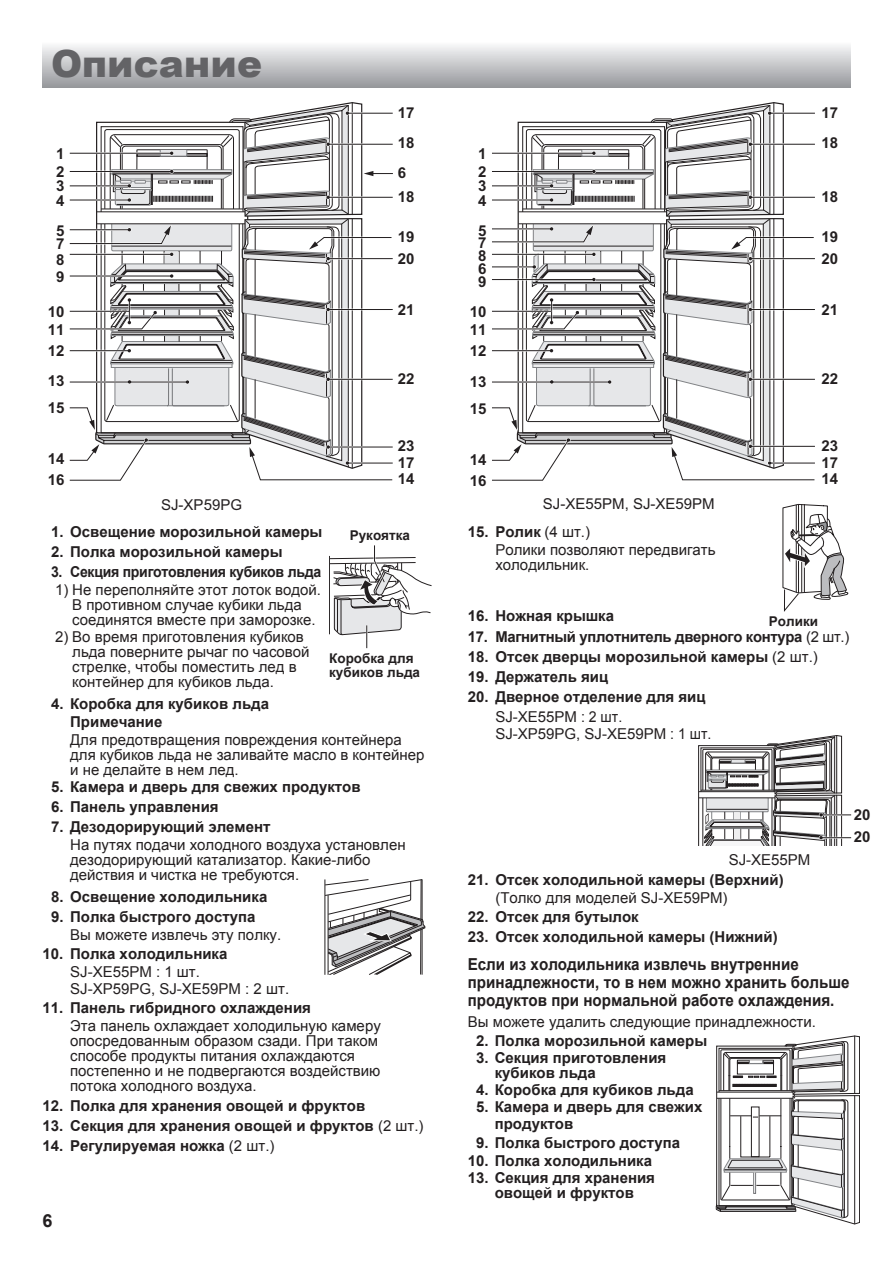
<style>
.page{position:relative;width:893px;height:1263px;background:#fff}
.page>*{position:absolute;margin:0;border:0;box-sizing:border-box;transform-origin:0 0}
.t1{font:900 37.5px "Arial";color:#636366}
.t2{font:700 18px "Arial";color:#231f20}
.t3{font:700 16.5px/18px "Arial";color:#231f20;scale:.92 1}
.t4{font:15px/15px "Arial";color:#231f20}
.t5{font:700 15px/18px "Arial";color:#231f20}
.t6{font:700 15px "Arial";letter-spacing:-.02em;color:#231f20}
.t7{font:700 15px "Arial";letter-spacing:-.02em;color:#231f20;scale:.94 1}
.t8{font:700 13.5px/14.2px "Arial";color:#231f20}
.s1{font-weight:400}
.s2{font-weight:700}
</style>
<div class="page">
<div style="left:43px;top:41px;width:807px;height:47px;background:linear-gradient(to bottom,#fdfdfe,#94969a)"></div>
<svg style="left:329px;top:545px;width:103px;height:103px"></svg>
<svg style="left:325px;top:879px;width:100px;height:96px"></svg>
<hr style="left:821px;top:837px;width:30px;height:1px;background:#231f20">
<hr style="left:821px;top:814px;width:30px;height:1px;background:#231f20">
<svg style="left:698px;top:735px;width:144px;height:110px"></svg>
<svg style="left:716px;top:1036px;width:144px;height:188px"></svg>
<svg style="left:782px;top:504px;width:66px;height:108px"></svg>
<svg style="left:69px;top:102px;width:324px;height:379px"></svg>
<svg style="left:492px;top:102px;width:323px;height:379px"></svg>
<h1 class="t1" style="left:51px;top:36px;width:212px">Описание</h1>
<p class="t5" style="left:56px;top:145px;width:10px">1<br>2</p>
<p class="t5" style="left:56px;top:179px;width:10px;line-height:14.2px">3<br>4</p>
<p class="t5" style="left:56px;top:224px;width:10px;line-height:13.5px">5<br>7</p>
<p class="t5" style="left:56px;top:251px;width:10px;line-height:17.2px">8<br>9</p>
<p class="t5" style="left:48px;top:303px;width:18px">10<br>11</p>
<p class="t5" style="left:48px;top:335px;width:18px;line-height:30.8px">12<br>13</p>
<p class="t5" style="left:48px;top:400px;width:18px">15</p>
<p class="t5" style="left:398px;top:98px;width:18px;line-height:30.3px;text-align:justify">17<br>18<br>6</p>
<p class="t5" style="left:398px;top:189px;width:18px">18</p>
<p class="t5" style="left:398px;top:226px;width:18px;line-height:21.8px">19<br>20</p>
<p class="t5" style="left:398px;top:301px;width:18px">21</p>
<p class="t5" style="left:398px;top:370px;width:18px">22</p>
<p class="t5" style="left:478px;top:145px;width:10px">1<br>2</p>
<p class="t5" style="left:478px;top:179px;width:10px;line-height:14.2px">3<br>4</p>
<p class="t5" style="left:478px;top:224px;width:10px;line-height:12.9px;text-align:justify">5<br>7<br>8<br>6<br>9</p>
<p class="t5" style="left:470px;top:303px;width:18px">10<br>11</p>
<p class="t5" style="left:470px;top:336px;width:18px;line-height:30.8px">12<br>13</p>
<p class="t5" style="left:470px;top:400px;width:18px">15</p>
<p class="t5" style="left:822px;top:97px;width:18px;line-height:30.8px">17<br>18</p>
<p class="t5" style="left:822px;top:189px;width:18px">18</p>
<p class="t5" style="left:822px;top:226px;width:18px;line-height:21.8px">19<br>20</p>
<p class="t5" style="left:822px;top:301px;width:18px">21</p>
<p class="t5" style="left:822px;top:370px;width:18px">22</p>
<p class="t5" style="left:48px;top:449px;width:18px;line-height:21px">14<br>16</p>
<p class="t5" style="left:398px;top:438px;width:18px;line-height:16.5px;text-align:justify">23<br>17<br>14</p>
<p class="t5" style="left:470px;top:449px;width:18px;line-height:21px">14<br>16</p>
<p class="t5" style="left:822px;top:438px;width:18px;line-height:16.5px;text-align:justify">23<br>17<br>14</p>
<p class="t4" style="left:161px;top:497px;width:82px">SJ-XP59PG</p>
<p class="t4" style="left:543px;top:497px;width:173px">SJ-XE55PM, SJ-XE59PM</p>
<p class="t5" style="left:51px;top:523px;width:273px">1. Освещение морозильной камеры</p>
<p class="t5" style="left:51px;top:543px;width:233px">2. Полка морозильной камеры</p>
<p class="t7" style="left:51px;top:562px;width:289px">3. Секция приготовления кубиков льда</p>
<p class="t4" style="left:72px;top:583px;width:250px;text-indent:-17px">1) Не переполняйте этот лоток водой.<br>В противном случае кубики льда соединятся вместе при заморозке.</p>
<p class="t4" style="left:72px;top:630px;width:239px;text-indent:-17px">2) Во время приготовления кубиков льда поверните рычаг по часовой стрелке, чтобы поместить лед в контейнер для кубиков льда.</p>
<p class="t5" style="left:70px;top:695px;width:200px;text-indent:-19px">4. Коробка для кубиков льда<br>Примечание</p>
<p class="t4" style="left:70px;top:732px;width:356px">Для предотвращения повреждения контейнера для кубиков льда не заливайте масло в контейнер и не делайте в нем лед.</p>
<p class="t5" style="left:51px;top:778px;width:311px">5. Камера и дверь для свежих продуктов</p>
<p class="t5" style="left:51px;top:798px;width:169px">6. Панель управления</p>
<p class="t5" style="left:51px;top:818px;width:221px">7. Дезодорирующий элемент</p>
<p class="t4" style="left:70px;top:837px;width:337px">На путях подачи холодного воздуха установлен дезодорирующий катализатор. Какие-либо действия и чистка не требуются.</p>
<p class="t5" style="left:51px;top:888px;width:218px">8. Освещение холодильника</p>
<p class="t5" style="left:51px;top:908px;width:206px">9. Полка быстрого доступа</p>
<p class="t4" style="left:70px;top:927px;width:213px">Вы можете извлечь эту полку.</p>
<p class="t5" style="left:43px;top:945px;width:186px">10. Полка холодильника</p>
<p class="t4" style="left:70px;top:963px;width:220px;line-height:17.1px">SJ-XE55PM : 1 шт.<br>SJ-XP59PG, SJ-XE59PM : 2 шт.</p>
<p class="t5" style="left:43px;top:999px;width:270px">11. Панель гибридного охлаждения</p>
<p class="t4" style="left:70px;top:1019px;width:312px">Эта панель охлаждает холодильную камеру опосредованным образом сзади. При таком способе продукты питания охлаждаются постепенно и не подвергаются воздействию потока холодного воздуха.</p>
<p class="t5" style="left:43px;top:1097px;width:324px">12. Полка для хранения овощей и фруктов</p>
<p class="t5" style="left:43px;top:1117px;width:383px">13. Секция для хранения овощей и фруктов <span class="s1">(2 шт.)</span></p>
<p class="t5" style="left:43px;top:1137px;width:233px">14. Pегулируемaя ножка <span class="s1">(2 шт.)</span></p>
<p class="t8" style="left:350px;top:529px;width:62px">Рукоятка</p>
<p class="t8" style="left:329px;top:651px;width:92px">Коробка для кубиков льда</p>
<p class="t4" style="left:495px;top:523px;width:222px;line-height:18px;text-indent:-28px"><span class="s2">15. Ролик</span> (4 шт.)<br>Ролики позволяют передвигать</p>
<p class="t4" style="left:495px;top:557px;width:96px">холодильник.</p>
<p class="t5" style="left:468px;top:608px;width:148px">16. Ножная крышка</p>
<p class="t6" style="left:468px;top:626px;width:383px">17. Магнитный уплотнитель дверного контура <span class="s1">(2 шт.)</span></p>
<p class="t5" style="left:468px;top:648px;width:352px">18. Отсек дверцы морозильной камеры <span class="s1">(2 шт.)</span></p>
<p class="t5" style="left:468px;top:668px;width:142px">19. Держатель яиц</p>
<p class="t5" style="left:468px;top:688px;width:239px">20. Дверное отделение для яиц</p>
<p class="t4" style="left:495px;top:708px;width:218px;line-height:17.1px">SJ-XE55PM : 2 шт.<br>SJ-XP59PG, SJ-XE59PM : 1 шт.</p>
<p class="t8" style="left:769px;top:615px;width:51px">Ролики</p>
<p class="t4" style="left:729px;top:852px;width:83px">SJ-XE55PM</p>
<p class="t5" style="left:854px;top:804px;width:18px;line-height:22.5px">20<br>20</p>
<p class="t5" style="left:468px;top:871px;width:317px">21. Отсек холодильной камеры (Верхний)</p>
<p class="t4" style="left:495px;top:890px;width:234px">(Толко для моделей SJ-XE59PM)</p>
<p class="t5" style="left:468px;top:908px;width:172px">22. Отсек для бутылок</p>
<p class="t5" style="left:468px;top:928px;width:311px">23. Отсек холодильной камеры (Нижний)</p>
<p class="t3" style="left:468px;top:955px;width:417px">Если из холодильника извлечь внутренние принадлежности, то в нем можно хранить больше продуктов при нормальной работе охлаждения.</p>
<p class="t4" style="left:468px;top:1014px;width:350px">Вы можете удалить следующие принадлежности.</p>
<p class="t5" style="left:476px;top:1032px;width:233px">2. Полка морозильной камеры</p>
<p class="t5" style="left:495px;top:1051px;width:173px;line-height:15px;text-indent:-19px">3. Секция приготовления кубиков льда</p>
<p class="t5" style="left:476px;top:1081px;width:219px">4. Коробка для кубиков льда</p>
<p class="t5" style="left:495px;top:1099px;width:209px;line-height:16.5px;text-indent:-19px">5. Камера и дверь для свежих продуктов</p>
<p class="t5" style="left:476px;top:1134px;width:205px">9. Полка быстрого доступа</p>
<p class="t5" style="left:468px;top:1152px;width:186px">10. Полка холодильника</p>
<p class="t5" style="left:468px;top:1171px;width:189px;line-height:15px;text-align:center">13. Секция для хранения овощей и фруктов</p>
<p class="t2" style="left:43px;top:1209px;width:12px">6</p>
</div>
